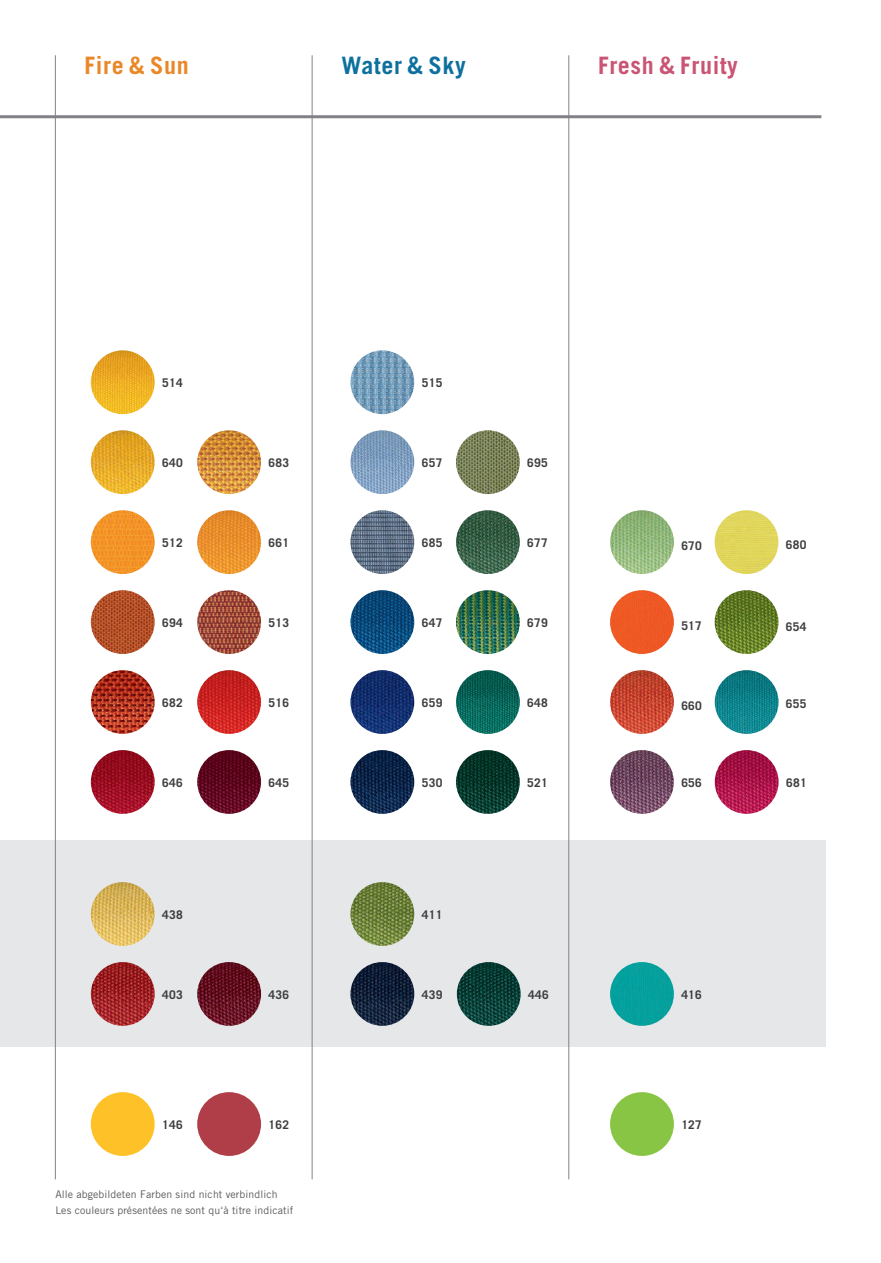
<style>
.page{position:relative;width:881px;height:1263px;background:#fff}
.page>*{position:absolute;margin:0;border:0;box-sizing:border-box;transform-origin:0 0}
.t1{font:700 24px "Trade Gothic";letter-spacing:.025em;color:#c95473}
.t2{font:700 24px "Trade Gothic";letter-spacing:.025em;color:#0d709f}
.t3{font:700 24px "Trade Gothic";letter-spacing:.025em;color:#ea8726}
.t4{font:700 12px "Trade Gothic";letter-spacing:.025em;color:#3e3e3f}
.t5{font:10.5px "Trade Gothic";letter-spacing:.01em;color:#57585a}
</style>
<div class="page">
<div style="left:0;top:840px;width:825px;height:206px;background:#e6e7e9"></div>
<img style="left:91px;top:882px;width:64px;height:64px;border-radius:32px">
<img style="left:91px;top:962px;width:64px;height:64px;border-radius:32px">
<img style="left:197px;top:962px;width:64px;height:64px;border-radius:32px">
<img style="left:350px;top:882px;width:64px;height:64px;border-radius:32px">
<img style="left:350px;top:962px;width:64px;height:64px;border-radius:32px">
<img style="left:456px;top:962px;width:64px;height:64px;border-radius:32px">
<div style="left:609px;top:962px;width:64px;height:64px;background:#05a09d;border-radius:32px"></div>
<img style="left:91px;top:430px;width:64px;height:64px;border-radius:32px">
<img style="left:197px;top:430px;width:64px;height:64px;border-radius:32px">
<img style="left:91px;top:670px;width:64px;height:64px;border-radius:32px">
<img style="left:197px;top:590px;width:64px;height:64px;border-radius:32px">
<img style="left:91px;top:590px;width:64px;height:64px;border-radius:32px">
<img style="left:91px;top:350px;width:64px;height:64px;border-radius:32px">
<img style="left:197px;top:510px;width:64px;height:64px;border-radius:32px">
<img style="left:197px;top:670px;width:64px;height:64px;border-radius:32px">
<img style="left:91px;top:750px;width:64px;height:64px;border-radius:32px">
<img style="left:197px;top:750px;width:64px;height:64px;border-radius:32px">
<img style="left:91px;top:510px;width:64px;height:64px;border-radius:32px">
<img style="left:456px;top:590px;width:63px;height:64px;border-radius:32px">
<img style="left:350px;top:670px;width:64px;height:64px;border-radius:32px">
<img style="left:456px;top:670px;width:63px;height:64px;border-radius:32px">
<img style="left:350px;top:750px;width:64px;height:64px;border-radius:32px">
<img style="left:456px;top:750px;width:63px;height:64px;border-radius:32px">
<img style="left:350px;top:350px;width:64px;height:64px;border-radius:32px">
<img style="left:456px;top:510px;width:63px;height:64px;border-radius:32px">
<img style="left:350px;top:430px;width:64px;height:64px;border-radius:32px">
<img style="left:350px;top:590px;width:64px;height:64px;border-radius:32px">
<img style="left:456px;top:430px;width:63px;height:64px;border-radius:32px">
<img style="left:350px;top:510px;width:64px;height:64px;border-radius:32px">
<img style="left:609px;top:670px;width:64px;height:64px;border-radius:32px">
<img style="left:714px;top:670px;width:64px;height:64px;border-radius:32px">
<img style="left:609px;top:510px;width:64px;height:64px;border-radius:32px">
<img style="left:609px;top:750px;width:64px;height:64px;border-radius:32px">
<img style="left:714px;top:590px;width:64px;height:64px;border-radius:32px">
<div style="left:714px;top:510px;width:64px;height:64px;background:#e1d65c;border-radius:32px"></div>
<img style="left:714px;top:750px;width:64px;height:64px;border-radius:32px">
<div style="left:609px;top:590px;width:64px;height:64px;background:#ef5924;border-radius:32px"></div>
<div style="left:609px;top:1092px;width:64px;height:64px;background:#89c544;border-radius:50%"></div>
<div style="left:91px;top:1092px;width:64px;height:64px;background:#fec128;border-radius:50%"></div>
<div style="left:197px;top:1092px;width:64px;height:64px;background:#b03e49;border-radius:50%"></div>
<hr style="left:0;top:115px;width:821px;height:3px;background:#808285">
<hr style="left:55px;top:55px;width:1px;height:1124px;background:#808285">
<hr style="left:311px;top:55px;width:1px;height:1124px;background:#808285">
<hr style="left:568px;top:55px;width:1px;height:1124px;background:#808285">
<p class="t3" style="left:85px;top:50px;width:106px">Fire &amp; Sun</p>
<p class="t2" style="left:341px;top:50px;width:126px">Water &amp; Sky</p>
<p class="t1" style="left:598px;top:50px;width:141px">Fresh &amp; Fruity</p>
<p class="t4" style="left:162px;top:375px;width:22px">514</p>
<p class="t4" style="left:421px;top:375px;width:22px">515</p>
<p class="t4" style="left:162px;top:455px;width:22px">640</p>
<p class="t4" style="left:268px;top:455px;width:22px">683</p>
<p class="t4" style="left:421px;top:455px;width:22px">657</p>
<p class="t4" style="left:527px;top:455px;width:22px">695</p>
<p class="t4" style="left:162px;top:535px;width:22px">512</p>
<p class="t4" style="left:268px;top:535px;width:22px">661</p>
<p class="t4" style="left:421px;top:535px;width:22px">685</p>
<p class="t4" style="left:527px;top:535px;width:22px">677</p>
<p class="t4" style="left:681px;top:538px;width:22px">670</p>
<p class="t4" style="left:785px;top:538px;width:22px">680</p>
<p class="t4" style="left:162px;top:615px;width:22px">694</p>
<p class="t4" style="left:268px;top:615px;width:22px">513</p>
<p class="t4" style="left:421px;top:615px;width:22px">647</p>
<p class="t4" style="left:527px;top:615px;width:22px">679</p>
<p class="t4" style="left:681px;top:618px;width:22px">517</p>
<p class="t4" style="left:785px;top:620px;width:22px">654</p>
<p class="t4" style="left:162px;top:695px;width:22px">682</p>
<p class="t4" style="left:268px;top:695px;width:22px">516</p>
<p class="t4" style="left:421px;top:695px;width:22px">659</p>
<p class="t4" style="left:527px;top:695px;width:22px">648</p>
<p class="t4" style="left:681px;top:698px;width:22px">660</p>
<p class="t4" style="left:785px;top:697px;width:22px">655</p>
<p class="t4" style="left:162px;top:775px;width:22px">646</p>
<p class="t4" style="left:268px;top:775px;width:22px">645</p>
<p class="t4" style="left:421px;top:775px;width:22px">530</p>
<p class="t4" style="left:527px;top:775px;width:22px">521</p>
<p class="t4" style="left:681px;top:775px;width:22px">656</p>
<p class="t4" style="left:785px;top:775px;width:22px">681</p>
<p class="t4" style="left:162px;top:907px;width:22px">438</p>
<p class="t4" style="left:421px;top:907px;width:22px">411</p>
<p class="t4" style="left:162px;top:987px;width:22px">403</p>
<p class="t4" style="left:268px;top:987px;width:22px">436</p>
<p class="t4" style="left:421px;top:987px;width:22px">439</p>
<p class="t4" style="left:528px;top:987px;width:22px">446</p>
<p class="t4" style="left:681px;top:987px;width:22px">416</p>
<p class="t4" style="left:162px;top:1117px;width:22px">146</p>
<p class="t4" style="left:268px;top:1117px;width:22px">162</p>
<p class="t4" style="left:681px;top:1117px;width:22px">127</p>
<p class="t5" style="left:55px;top:1187px;width:224px">Alle abgebildeten Farben sind nicht verbindlich</p>
<p class="t5" style="left:55px;top:1204px;width:239px">Les couleurs présentées ne sont qu‘à titre indicatif</p>
</div>
